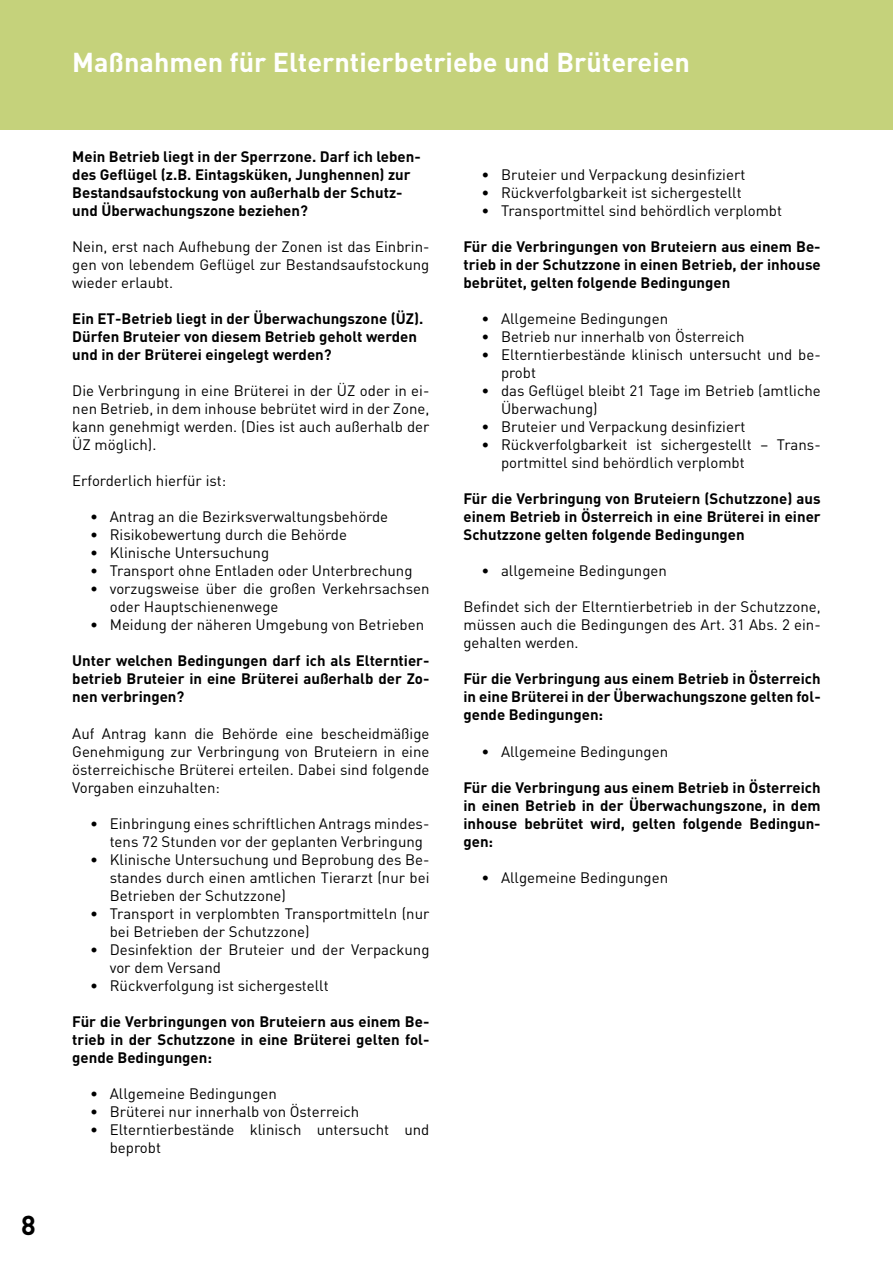
<style>
.page{position:relative;width:893px;height:1263px;background:#fff}
.page>*{position:absolute;margin:0;border:0;box-sizing:border-box;transform-origin:0 0}
.t1{font:700 27px "DIN Pro";color:#fff}
.t2{font:700 27px "DIN Pro";color:#000}
.t3{font:15px/18px "DIN Pro";color:#000}
.t4{font:700 15px/18px "DIN Pro";color:#000;text-align:justify}
</style>
<div class="page">
<div style="left:0;top:0;width:893px;height:130px;background:#c5d27b"></div>
<hr style="left:892px;top:0;width:1px;height:130px;background:#fcc66e">
<h1 class="t2" style="left:21px;top:1206px;width:16px">8</h1>
<h1 class="t1" style="left:72px;top:44px;width:619px">Maßnahmen für Elterntierbetriebe und Brütereien</h1>
<p class="t4" style="left:72px;top:147px;width:350px;text-align:left">Mein Betrieb liegt in der Sperrzone. Darf ich leben&shy;des Geflügel (z.B. Eintagsküken, Junghennen) zur Bestandsaufstockung von außerhalb der Schutz&shy;und Überwachungszone beziehen?</p>
<p class="t3" style="left:72px;top:237px;width:359px;text-align:justify">Nein, erst nach Aufhebung der Zonen ist das Einbrin&shy;gen von lebendem Geflügel zur Bestandsaufstockung wieder erlaubt.</p>
<p class="t4" style="left:72px;top:309px;width:353px;text-align:left">Ein ET-Betrieb liegt in der Überwachungszone (ÜZ).<br>Dürfen Bruteier von diesem Betrieb geholt werden und in der Brüterei eingelegt werden?</p>
<p class="t3" style="left:72px;top:381px;width:359px;text-align:justify">Die Verbringung in eine Brüterei in der ÜZ oder in ei&shy;nen Betrieb, in dem inhouse bebrütet wird in der Zone, kann genehmigt werden. (Dies ist auch außerhalb der ÜZ möglich).</p>
<p class="t3" style="left:72px;top:471px;width:155px">Erforderlich hierfür ist:</p>
<p class="t3" style="left:90px;top:507px;width:299px">• Antrag an die Bezirksverwaltungsbehörde</p>
<p class="t3" style="left:90px;top:525px;width:258px">• Risikobewertung durch die Behörde</p>
<p class="t3" style="left:90px;top:543px;width:180px">• Klinische Untersuchung</p>
<p class="t3" style="left:90px;top:561px;width:324px">• Transport ohne Entladen oder Unterbrechung</p>
<p class="t3" style="left:110px;top:579px;width:321px;text-indent:-19px">• vorzugsweise über die großen Verkehrsachsen oder Hauptschienenwege</p>
<p class="t3" style="left:90px;top:615px;width:335px">• Meidung der näheren Umgebung von Betrieben</p>
<p class="t4" style="left:72px;top:651px;width:359px">Unter welchen Bedingungen darf ich als Elterntier&shy;betrieb Bruteier in eine Brüterei außerhalb der Zo&shy;nen verbringen?</p>
<p class="t3" style="left:72px;top:723px;width:359px;text-align:justify">Auf Antrag kann die Behörde eine bescheidmäßige Genehmigung zur Verbringung von Bruteiern in eine österreichische Brüterei erteilen. Dabei sind folgende Vorgaben einzuhalten:</p>
<p class="t3" style="left:110px;top:813px;width:321px;text-indent:-19px">• Einbringung eines schriftlichen Antrags mindes&shy;tens 72 Stunden vor der geplanten Verbringung</p>
<p class="t3" style="left:110px;top:849px;width:321px;text-align:justify;text-indent:-19px">• Klinische Untersuchung und Beprobung des Be&shy;standes durch einen amtlichen Tierarzt (nur bei Betrieben der Schutzzone)</p>
<p class="t3" style="left:110px;top:903px;width:321px;text-indent:-19px">• Transport in verplombten Transportmitteln (nur bei Betrieben der Schutzzone)</p>
<p class="t3" style="left:110px;top:939px;width:321px;text-indent:-19px">• Desinfektion der Bruteier und der Verpackung vor dem Versand</p>
<p class="t3" style="left:90px;top:975px;width:240px">• Rückverfolgung ist sichergestellt</p>
<p class="t4" style="left:72px;top:1011px;width:359px">Für die Verbringungen von Bruteiern aus einem Be&shy;trieb in der Schutzzone in eine Brüterei gelten fol&shy;gende Bedingungen:</p>
<p class="t3" style="left:90px;top:1083px;width:188px">• Allgemeine Bedingungen</p>
<p class="t3" style="left:90px;top:1101px;width:271px">• Brüterei nur innerhalb von Österreich</p>
<p class="t3" style="left:110px;top:1119px;width:321px;text-indent:-19px">• Elterntierbestände klinisch untersucht und beprobt</p>
<p class="t3" style="left:481px;top:165px;width:265px">• Bruteier und Verpackung desinfiziert</p>
<p class="t3" style="left:481px;top:183px;width:262px">• Rückverfolgbarkeit ist sichergestellt</p>
<p class="t3" style="left:481px;top:201px;width:302px">• Transportmittel sind behördlich verplombt</p>
<p class="t4" style="left:463px;top:237px;width:359px">Für die Verbringungen von Bruteiern aus einem Be&shy;trieb in der Schutzzone in einen Betrieb, der inhouse bebrütet, gelten folgende Bedingungen</p>
<p class="t3" style="left:481px;top:309px;width:188px">• Allgemeine Bedingungen</p>
<p class="t3" style="left:481px;top:327px;width:265px">• Betrieb nur innerhalb von Österreich</p>
<p class="t3" style="left:501px;top:345px;width:321px;text-indent:-20px">• Elterntierbestände klinisch untersucht und be&shy;probt</p>
<p class="t3" style="left:501px;top:381px;width:321px;text-indent:-20px">• das Geflügel bleibt 21 Tage im Betrieb (amtliche<br>Überwachung)</p>
<p class="t3" style="left:481px;top:417px;width:265px">• Bruteier und Verpackung desinfiziert</p>
<p class="t3" style="left:501px;top:435px;width:321px;text-indent:-20px">• Rückverfolgbarkeit ist sichergestellt − Trans&shy;portmittel sind behördlich verplombt</p>
<p class="t4" style="left:463px;top:489px;width:359px">Für die Verbringung von Bruteiern (Schutzzone) aus einem Betrieb in Österreich in eine Brüterei in einer Schutzzone gelten folgende Bedingungen</p>
<p class="t3" style="left:481px;top:561px;width:187px">• allgemeine Bedingungen</p>
<p class="t3" style="left:463px;top:597px;width:359px;text-align:justify">Befindet sich der Elterntierbetrieb in der Schutzzone, müssen auch die Bedingungen des Art. 31 Abs. 2 ein&shy;gehalten werden.</p>
<p class="t4" style="left:463px;top:669px;width:359px">Für die Verbringung aus einem Betrieb in Österreich in eine Brüterei in der Überwachungszone gelten fol&shy;gende Bedingungen:</p>
<p class="t3" style="left:481px;top:741px;width:188px">• Allgemeine Bedingungen</p>
<p class="t4" style="left:463px;top:777px;width:359px">Für die Verbringung aus einem Betrieb in Österreich in einen Betrieb in der Überwachungszone, in dem inhouse bebrütet wird, gelten folgende Bedingun&shy;gen:</p>
<p class="t3" style="left:481px;top:867px;width:188px">• Allgemeine Bedingungen</p>
</div>
